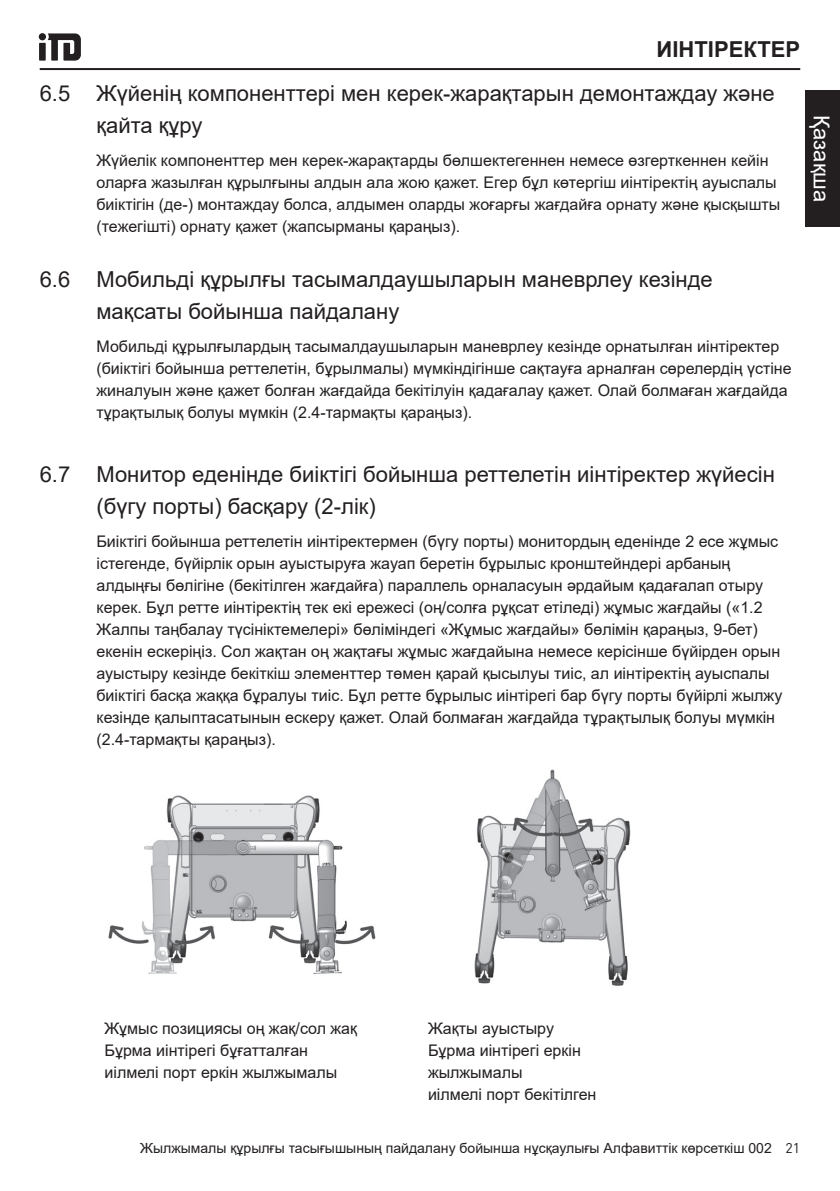
<style>
.page{position:relative;width:840px;height:1191px;background:#fff}
.page>*{position:absolute;margin:0;border:0;box-sizing:border-box;transform-origin:0 0}
.t1{font:22px/32px "Arial";color:#231f20}
.t2{font:700 22px "Arial";color:#231f20}
.t3{font:22px "Arial";color:#fff}
.t4{font:16px/22px "Arial";color:#231f20}
.t5{font:14px "Arial";color:#231f20}
.t6{font:14px "DINOT";color:#231f20}
</style>
<div class="page">
<hr style="left:40px;top:68px;width:759px;height:2px;background:#231f20">
<div style="left:805px;top:91px;width:34px;height:136px;background:#231f20"></div>
<svg style="left:39px;top:33px;width:42px;height:28px"></svg>
<img style="left:108px;top:795px;width:268px;height:179px">
<img style="left:474px;top:769px;width:157px;height:217px">
<h1 class="t2" style="left:656px;top:34px;width:145px">ИІНТІРЕКТЕР</h1>
<h1 class="t1" style="left:96px;top:77px;width:679px;text-indent:-57px">6.5 Жүйенің компоненттері мен керек-жарақтарын демонтаждау және қайта құру</h1>
<p class="t4" style="left:96px;top:150px;width:685px">Жүйелік компоненттер мен керек-жарақтарды бөлшектегеннен немесе өзгерткеннен кейін оларға жазылған құрылғыны алдын ала жою қажет. Егер бұл көтергіш иінтіректің ауыспалы биіктігін (де-) монтаждау болса, алдымен оларды жоғарғы жағдайға орнату және қысқышты (тежегішті) орнату қажет (жапсырманы қараңыз).</p>
<h1 class="t1" style="left:96px;top:263px;width:617px;text-indent:-57px">6.6 Мобильді құрылғы тасымалдаушыларын маневрлеу кезінде мақсаты бойынша пайдалану</h1>
<p class="t4" style="left:96px;top:335px;width:696px">Мобильді құрылғылардың тасымалдаушыларын маневрлеу кезінде орнатылған иінтіректер (биіктігі бойынша реттелетін, бұрылмалы) мүмкіндігінше сақтауға арналған сөрелердің үстіне жиналуын және қажет болған жағдайда бекітілуін қадағалау қажет. Олай болмаған жағдайда тұрақтылық болуы мүмкін (2.4-тармақты қараңыз).</p>
<h1 class="t3" style="left:836px;top:115px;width:88px;rotate:90deg">Қазақша</h1>
<h1 class="t1" style="left:96px;top:458px;width:679px;text-indent:-57px">6.7 Монитор еденінде биіктігі бойынша реттелетін иінтіректер жүйесін (бүгу порты) басқару (2-лік)</h1>
<p class="t4" style="left:96px;top:530px;width:687px">Биіктігі бойынша реттелетін иінтіректермен (бүгу порты) монитордың еденінде 2 есе жұмыс істегенде, бүйірлік орын ауыстыруға жауап беретін бұрылыс кронштейндері арбаның алдыңғы бөлігіне (бекітілген жағдайға) параллель орналасуын әрдайым қадағалап отыру керек. Бұл ретте иінтіректің тек екі ережесі (оң/солға рұқсат етіледі) жұмыс жағдайы («1.2<br>Жалпы таңбалау түсініктемелері» бөліміндегі «Жұмыс жағдайы» бөлімін қараңыз, 9-бет) екенін ескеріңіз. Сол жақтан оң жақтағы жұмыс жағдайына немесе керісінше бүйірден орын ауыстыру кезінде бекіткіш элементтер төмен қарай қысылуы тиіс, ал иінтіректің ауыспалы биіктігі басқа жаққа бұралуы тиіс. Бұл ретте бұрылыс иінтірегі бар бүгу порты бүйірлі жылжу кезінде қалыптасатынын ескеру қажет. Олай болмаған жағдайда тұрақтылық болуы мүмкін (2.4-тармақты қараңыз).</p>
<p class="t4" style="left:104px;top:1017px;width:254px">Жұмыс позициясы оң жақ/сол жақ<br>Бұрма иінтірегі бұғатталған иілмелі порт еркін жылжымалы</p>
<p class="t4" style="left:428px;top:1017px;width:170px">Жақты ауыстыру<br>Бұрма иінтірегі еркін жылжымалы<br>иілмелі порт бекітілген</p>
<p class="t5" style="left:140px;top:1138px;width:632px">Жылжымалы құрылғы тасығышының пайдалану бойынша нұсқаулығы Алфавиттік көрсеткіш 002</p>
<p class="t6" style="left:785px;top:1137px;width:16px">21</p>
</div>
